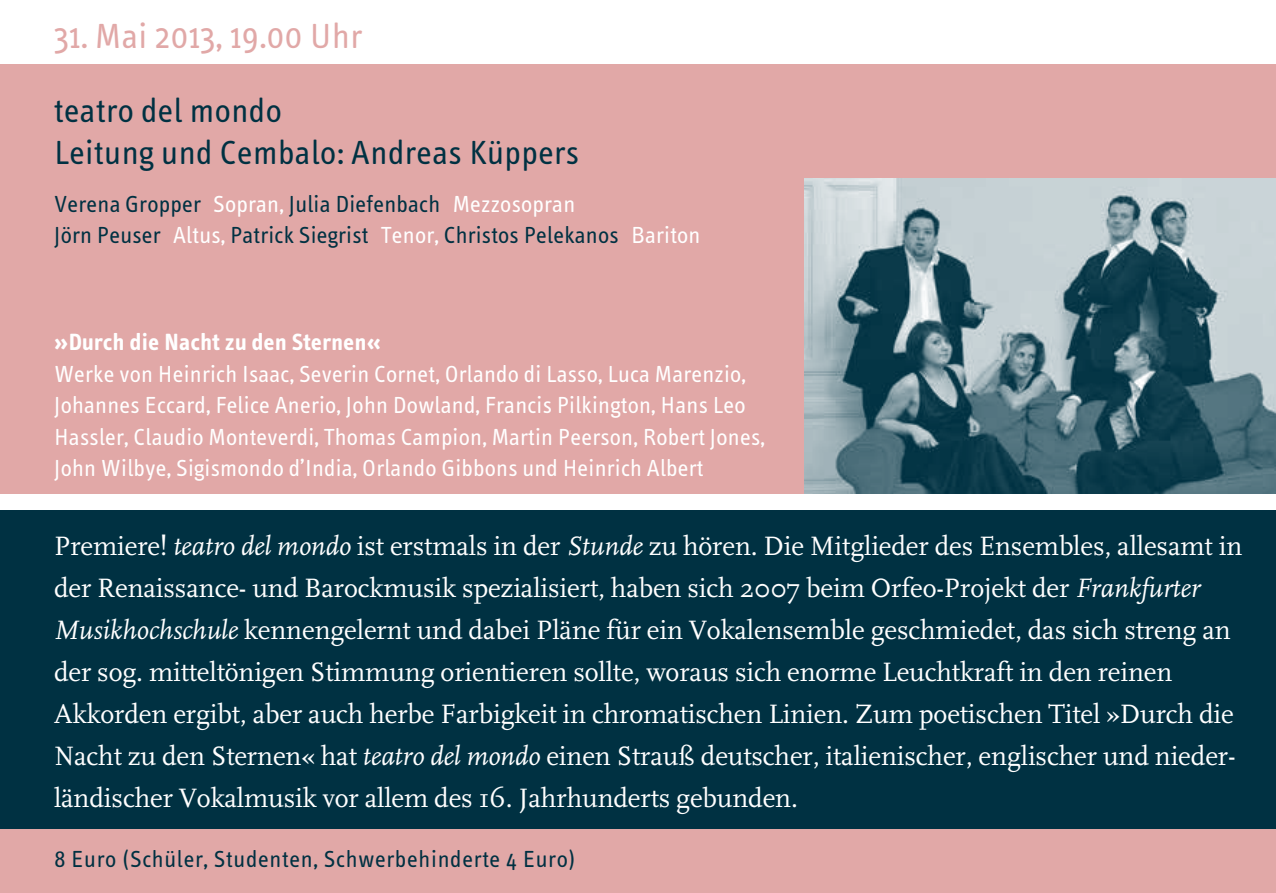
<style>
.page{position:relative;width:1276px;height:893px;background:#fff}
.page>*{position:absolute;margin:0;border:0;box-sizing:border-box;transform-origin:0 0}
.t1{font:36px "Info Text";letter-spacing:.015em;color:#e1a8a7}
.t2{font:34.5px/42px "Info Text";letter-spacing:.015em;color:#003142}
.t3{font:27.6px/42px "Scala";letter-spacing:-.005em;color:#fff}
.t4{font:24px/31.5px "Info Text";letter-spacing:.01em;color:#fff}
.t5{font:24px/31.5px "Info Text";letter-spacing:.01em;color:#003142}
.t6{font:24px "Info Text";letter-spacing:.03em;color:#003142}
.t7{font:700 24px "Info Text";letter-spacing:.02em;color:#fff}
.s1{color:#fff}
.s2{font-style:italic}
</style>
<div class="page">
<div style="left:0;top:64px;width:1276px;height:429px;background:#e1a8a7"></div>
<div style="left:0;top:829px;width:1276px;height:64px;background:#e1a8a7"></div>
<div style="left:0;top:510px;width:1276px;height:319px;background:#003142"></div>
<img style="left:805px;top:179px;width:471px;height:314px">
<h1 class="t1" style="left:54px;top:16px;width:310px">31. Mai 2013, 19.00 Uhr</h1>
<p class="t2" style="left:54px;top:90px;width:527px">teatro del mondo<br>Leitung und Cembalo: Andreas Küppers</p>
<p class="t5" style="left:54px;top:188px;width:648px">Verena Gropper <span class="s1">Sopran,</span> Julia Diefenbach <span class="s1">Mezzosopran<br></span>Jörn Peuser <span class="s1">Altus,</span> Patrick Siegrist <span class="s1">Tenor,</span> Christos Pelekanos <span class="s1">Bariton</span></p>
<p class="t7" style="left:54px;top:328px;width:328px">»Durch die Nacht zu den Sternen«</p>
<p class="t4" style="left:54px;top:358px;width:712px">Werke von Heinrich Isaac, Severin Cornet, Orlando di Lasso, Luca Marenzio, Johannes Eccard, Felice Anerio, John Dowland, Francis Pilkington, Hans Leo Hassler, Claudio Monteverdi, Thomas Campion, Martin Peerson, Robert Jones, John Wilbye, Sigismondo d’India, Orlando Gibbons und Heinrich Albert</p>
<p class="t3" style="left:54px;top:526px;width:1189px">Premiere! <span class="s2">teatro del mondo</span> ist erstmals in der <span class="s2">Stunde</span> zu hören. Die Mitglieder des Ensembles, allesamt in der Renaissance- und Barockmusik spezialisiert, haben sich 2007 beim Orfeo-Projekt der <span class="s2">Frankfurter Musikhochschule</span> kennengelernt und dabei Pläne für ein Vokalensemble geschmiedet, das sich streng an der sog. mitteltönigen Stimmung orientieren sollte, woraus sich enorme Leuchtkraft in den reinen Akkorden ergibt, aber auch herbe Farbigkeit in chromatischen Linien. Zum poetischen Titel »Durch die Nacht zu den Sternen« hat <span class="s2">teatro del mondo</span> einen Strauß deutscher, italienischer, englischer und nieder&shy;ländischer Vokalmusik vor allem des 16. Jahrhunderts gebunden.</p>
<p class="t6" style="left:54px;top:846px;width:523px">8 Euro (Schüler, Studenten, Schwerbehinderte 4 Euro)</p>
</div>
